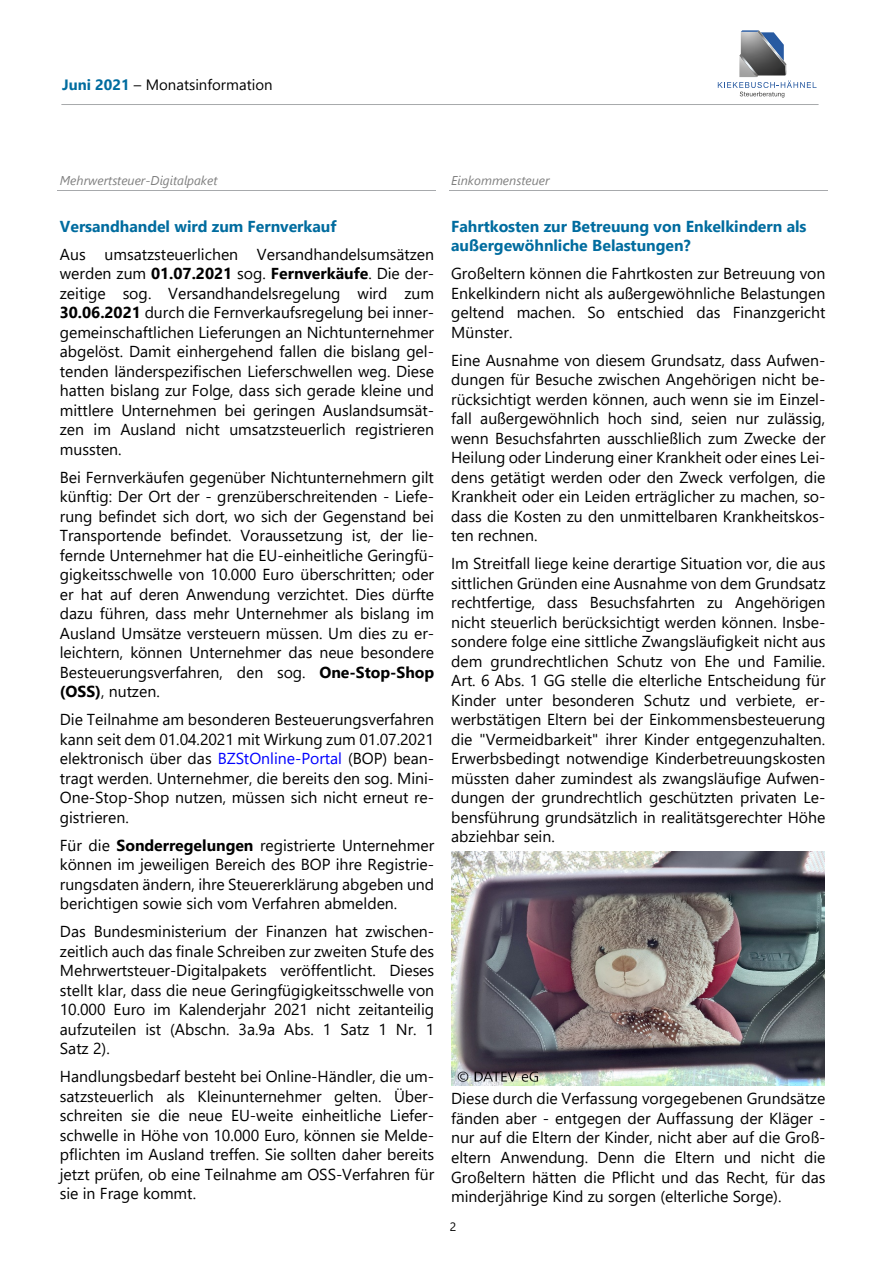
<style>
.page{position:relative;width:893px;height:1263px;background:#fff}
.page>*{position:absolute;margin:0;border:0;box-sizing:border-box;transform-origin:0 0}
.t1{font:15.9px/19.5px "Segoe UI";color:#000;text-align:justify}
.t2{font:700 15.9px/19.5px "Segoe UI";color:#006c9f}
.t3{font:15px "Segoe UI";color:#000}
.t4{font:italic 12.75px "Segoe UI";color:#808080}
.t5{font:12px "Segoe UI";color:#000}
.s1{font-weight:700;color:#006c9f}
.s2{font-weight:700}
.s3{color:#00f}
</style>
<div class="page">
<hr style="left:61px;top:104px;width:758px;height:1px;background:#a7a9ac">
<hr style="left:58px;top:190px;width:378px;height:1px;background:#a7a9ac">
<hr style="left:449px;top:190px;width:378px;height:1px;background:#a7a9ac">
<img style="left:451px;top:851px;width:373px;height:234px">
<svg style="left:718px;top:30px;width:99px;height:68px"></svg>
<p class="t3" style="left:62px;top:70px;width:212px"><span class="s1">Juni 2021</span> – Monatsinformation</p>
<p class="t4" style="left:60px;top:168px;width:159px">Mehrwertsteuer-Digitalpaket</p>
<p class="t2" style="left:60px;top:215px;width:278px">Versandhandel wird zum Fernverkauf</p>
<p class="t1" style="left:60px;top:243px;width:376px">Aus umsatzsteuerlichen Versandhandelsumsätzen werden zum <span class="s2">01.07.2021</span> sog. <span class="s2">Fernverkäufe</span>. Die der&shy;zeitige sog. Versandhandelsregelung wird zum <span class="s2">30.06.2021</span> durch die Fernverkaufsregelung bei inner&shy;gemeinschaftlichen Lieferungen an Nichtunternehmer abgelöst. Damit einhergehend fallen die bislang gel&shy;tenden länderspezifischen Lieferschwellen weg. Diese hatten bislang zur Folge, dass sich gerade kleine und mittlere Unternehmen bei geringen Auslandsumsät&shy;zen im Ausland nicht umsatzsteuerlich registrieren mussten.</p>
<p class="t1" style="left:60px;top:466px;width:376px">Bei Fernverkäufen gegenüber Nichtunternehmern gilt künftig: Der Ort der - grenzüberschreitenden - Liefe&shy;rung befindet sich dort, wo sich der Gegenstand bei Transportende befindet. Voraussetzung ist, der lie&shy;fernde Unternehmer hat die EU-einheitliche Geringfü&shy;gigkeitsschwelle von 10.000 Euro überschritten; oder er hat auf deren Anwendung verzichtet. Dies dürfte dazu führen, dass mehr Unternehmer als bislang im Ausland Umsätze versteuern müssen. Um dies zu er&shy;leichtern, können Unternehmer das neue besondere Besteuerungsverfahren, den sog. <span class="s2">One-Stop-Shop (OSS)</span>, nutzen.</p>
<p class="t1" style="left:60px;top:709px;width:376px">Die Teilnahme am besonderen Besteuerungsverfahren kann seit dem 01.04.2021 mit Wirkung zum 01.07.2021 elektronisch über das <span class="s3">BZStOnline‑Portal</span> (BOP) bean&shy;tragt werden. Unternehmer, die bereits den sog. Mini-One-Stop-Shop nutzen, müssen sich nicht erneut re&shy;gistrieren.</p>
<p class="t1" style="left:60px;top:834px;width:376px">Für die <span class="s2">Sonderregelungen</span> registrierte Unternehmer können im jeweiligen Bereich des BOP ihre Registrie&shy;rungsdaten ändern, ihre Steuererklärung abgeben und berichtigen sowie sich vom Verfahren abmelden.</p>
<p class="t1" style="left:60px;top:920px;width:376px">Das Bundesministerium der Finanzen hat zwischen&shy;zeitlich auch das finale Schreiben zur zweiten Stufe des Mehrwertsteuer-Digitalpakets veröffentlicht. Dieses stellt klar, dass die neue Geringfügigkeitsschwelle von 10.000 Euro im Kalenderjahr 2021 nicht zeitanteilig aufzuteilen ist (Abschn. 3a.9a Abs. 1 Satz 1 Nr. 1<br>Satz 2).</p>
<p class="t1" style="left:60px;top:1065px;width:376px">Handlungsbedarf besteht bei Online-Händler, die um&shy;satzsteuerlich als Kleinunternehmer gelten. Über&shy;schreiten sie die neue EU-weite einheitliche Liefer&shy;schwelle in Höhe von 10.000 Euro, können sie Melde&shy;pflichten im Ausland treffen. Sie sollten daher bereits jetzt prüfen, ob eine Teilnahme am OSS-Verfahren für sie in Frage kommt.</p>
<p class="t4" style="left:451px;top:168px;width:100px">Einkommensteuer</p>
<p class="t2" style="left:451px;top:215px;width:357px">Fahrtkosten zur Betreuung von Enkelkindern als außergewöhnliche Belastungen?</p>
<p class="t1" style="left:451px;top:263px;width:376px">Großeltern können die Fahrtkosten zur Betreuung von Enkelkindern nicht als außergewöhnliche Belastungen geltend machen. So entschied das Finanzgericht Münster.</p>
<p class="t1" style="left:451px;top:349px;width:376px">Eine Ausnahme von diesem Grundsatz, dass Aufwen&shy;dungen für Besuche zwischen Angehörigen nicht be&shy;rücksichtigt werden können, auch wenn sie im Einzel&shy;fall außergewöhnlich hoch sind, seien nur zulässig, wenn Besuchsfahrten ausschließlich zum Zwecke der Heilung oder Linderung einer Krankheit oder eines Lei&shy;dens getätigt werden oder den Zweck verfolgen, die Krankheit oder ein Leiden erträglicher zu machen, so&shy;dass die Kosten zu den unmittelbaren Krankheitskos&shy;ten rechnen.</p>
<p class="t1" style="left:451px;top:552px;width:376px">Im Streitfall liege keine derartige Situation vor, die aus sittlichen Gründen eine Ausnahme von dem Grundsatz rechtfertige, dass Besuchsfahrten zu Angehörigen nicht steuerlich berücksichtigt werden können. Insbe&shy;sondere folge eine sittliche Zwangsläufigkeit nicht aus dem grundrechtlichen Schutz von Ehe und Familie.<br>Art. 6 Abs. 1 GG stelle die elterliche Entscheidung für Kinder unter besonderen Schutz und verbiete, er&shy;werbstätigen Eltern bei der Einkommensbesteuerung die "Vermeidbarkeit" ihrer Kinder entgegenzuhalten.<br>Erwerbsbedingt notwendige Kinderbetreuungskosten müssten daher zumindest als zwangsläufige Aufwen&shy;dungen der grundrechtlich geschützten privaten Le&shy;bensführung grundsätzlich in realitätsgerechter Höhe abziehbar sein.</p>
<p class="t1" style="left:451px;top:1087px;width:376px">Diese durch die Verfassung vorgegebenen Grundsätze fänden aber - entgegen der Auffassung der Kläger - nur auf die Eltern der Kinder, nicht aber auf die Groß&shy;eltern Anwendung. Denn die Eltern und nicht die Großeltern hätten die Pflicht und das Recht, für das minderjährige Kind zu sorgen (elterliche Sorge).</p>
<p class="t5" style="left:450px;top:1215px;width:8px">2</p>
</div>
